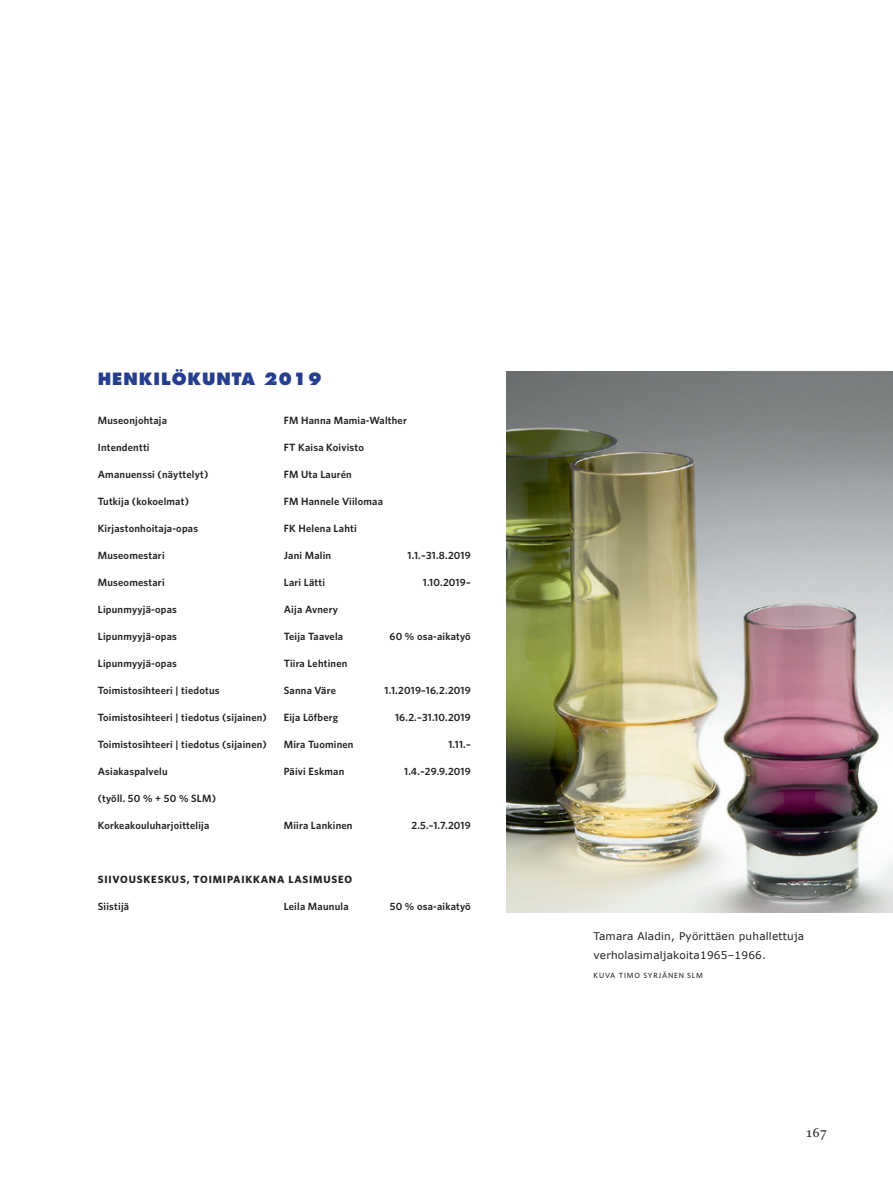
<style>
.page{position:relative;width:893px;height:1191px;background:#fff}
.page>*{position:absolute;margin:0;border:0;box-sizing:border-box;transform-origin:0 0}
.t1{font:800 16.5px "Futura";letter-spacing:.06em;color:#253f8e}
.t2{font:13.5px "Arnhem Blond";color:#231f20}
.t3{font:600 10.5px "Whitney";letter-spacing:.02em;color:#231f20}
.t4{font:10.5px/18.8px "Verdana";letter-spacing:.02em;color:#231f20}
.t5{font:700 10.5px "Whitney";letter-spacing:.08em;color:#231f20}
.t6{font:500 7.5px "Whitney";letter-spacing:.11em;color:#231f20}
</style>
<div class="page">
<img style="left:506px;top:371px;width:387px;height:541px">
<h1 class="t1" style="left:98px;top:368px;width:225px">HENKILÖKUNTA 2019</h1>
<p class="t3" style="left:98px;top:413px;width:71px">Museonjohtaja</p>
<p class="t3" style="left:284px;top:413px;width:125px">FM Hanna Mamia-Walther</p>
<p class="t3" style="left:98px;top:440px;width:53px">Intendentti</p>
<p class="t3" style="left:284px;top:440px;width:82px">FT Kaisa Koivisto</p>
<p class="t3" style="left:98px;top:467px;width:112px">Amanuenssi (näyttelyt)</p>
<p class="t3" style="left:284px;top:467px;width:70px">FM Uta Laurén</p>
<p class="t3" style="left:98px;top:494px;width:93px">Tutkija (kokoelmat)</p>
<p class="t3" style="left:284px;top:494px;width:101px">FM Hannele Viilomaa</p>
<p class="t3" style="left:98px;top:521px;width:102px">Kirjastonhoitaja-opas</p>
<p class="t3" style="left:284px;top:521px;width:74px">FK Helena Lahti</p>
<p class="t3" style="left:98px;top:548px;width:68px">Museomestari</p>
<p class="t3" style="left:284px;top:548px;width:49px">Jani Malin</p>
<p class="t3" style="left:408px;top:548px;width:65px">1.1.–31.8.2019</p>
<p class="t3" style="left:98px;top:575px;width:68px">Museomestari</p>
<p class="t3" style="left:284px;top:575px;width:43px">Lari Lätti</p>
<p class="t3" style="left:423px;top:575px;width:50px">1.10.2019–</p>
<p class="t3" style="left:98px;top:602px;width:81px">Lipunmyyjä-opas</p>
<p class="t3" style="left:284px;top:602px;width:56px">Aija Avnery</p>
<p class="t3" style="left:98px;top:629px;width:81px">Lipunmyyjä-opas</p>
<p class="t3" style="left:284px;top:629px;width:61px">Teija Taavela</p>
<p class="t3" style="left:389px;top:629px;width:83px">60 % osa-aikatyö</p>
<p class="t3" style="left:98px;top:656px;width:81px">Lipunmyyjä-opas</p>
<p class="t3" style="left:284px;top:656px;width:65px">Tiira Lehtinen</p>
<p class="t3" style="left:98px;top:683px;width:123px">Toimistosihteeri | tiedotus</p>
<p class="t3" style="left:284px;top:683px;width:54px">Sanna Väre</p>
<p class="t3" style="left:385px;top:683px;width:88px">1.1.2019–16.2.2019</p>
<p class="t3" style="left:98px;top:710px;width:242px">Toimistosihteeri | tiedotus (sijainen) Eija Löfberg</p>
<p class="t3" style="left:395px;top:710px;width:77px">16.2.–31.10.2019</p>
<p class="t3" style="left:98px;top:737px;width:171px">Toimistosihteeri | tiedotus (sijainen)</p>
<p class="t3" style="left:284px;top:737px;width:71px">Mira Tuominen</p>
<p class="t3" style="left:448px;top:737px;width:24px">1.11.–</p>
<p class="t3" style="left:98px;top:764px;width:71px">Asiakaspalvelu</p>
<p class="t3" style="left:284px;top:764px;width:62px">Päivi Eskman</p>
<p class="t3" style="left:404px;top:764px;width:68px">1.4.–29.9.2019</p>
<p class="t3" style="left:98px;top:791px;width:120px">(työll. 50 % + 50 % SLM)</p>
<p class="t3" style="left:98px;top:818px;width:113px">Korkeakouluharjoittelija</p>
<p class="t3" style="left:284px;top:818px;width:70px">Miira Lankinen</p>
<p class="t3" style="left:412px;top:818px;width:61px">2.5.–1.7.2019</p>
<p class="t5" style="left:98px;top:872px;width:204px">SIIVOUSKESKUS, TOI MIPAI KKANA LASI</p>
<p class="t5" style="left:313px;top:872px;width:40px">MUSEO</p>
<p class="t3" style="left:98px;top:899px;width:33px">Siistijä</p>
<p class="t3" style="left:284px;top:899px;width:66px">Leila Maunula</p>
<p class="t3" style="left:390px;top:899px;width:83px">50 % osa-aikatyö</p>
<p class="t4" style="left:594px;top:927px;width:212px">Tamara Aladin, Pyörittäen puhallettuja verholasimaljakoita1965–1966.</p>
<p class="t6" style="left:594px;top:970px;width:12px">KUVA</p>
<p class="t6" style="left:619px;top:970px;width:7px">TIMO</p>
<p class="t6" style="left:643px;top:970px;width:31px">SYRJÄNEN</p>
<p class="t6" style="left:687px;top:970px;width:17px">SLM</p>
<p class="t2" style="left:805px;top:1125px;width:23px">167</p>
</div>
